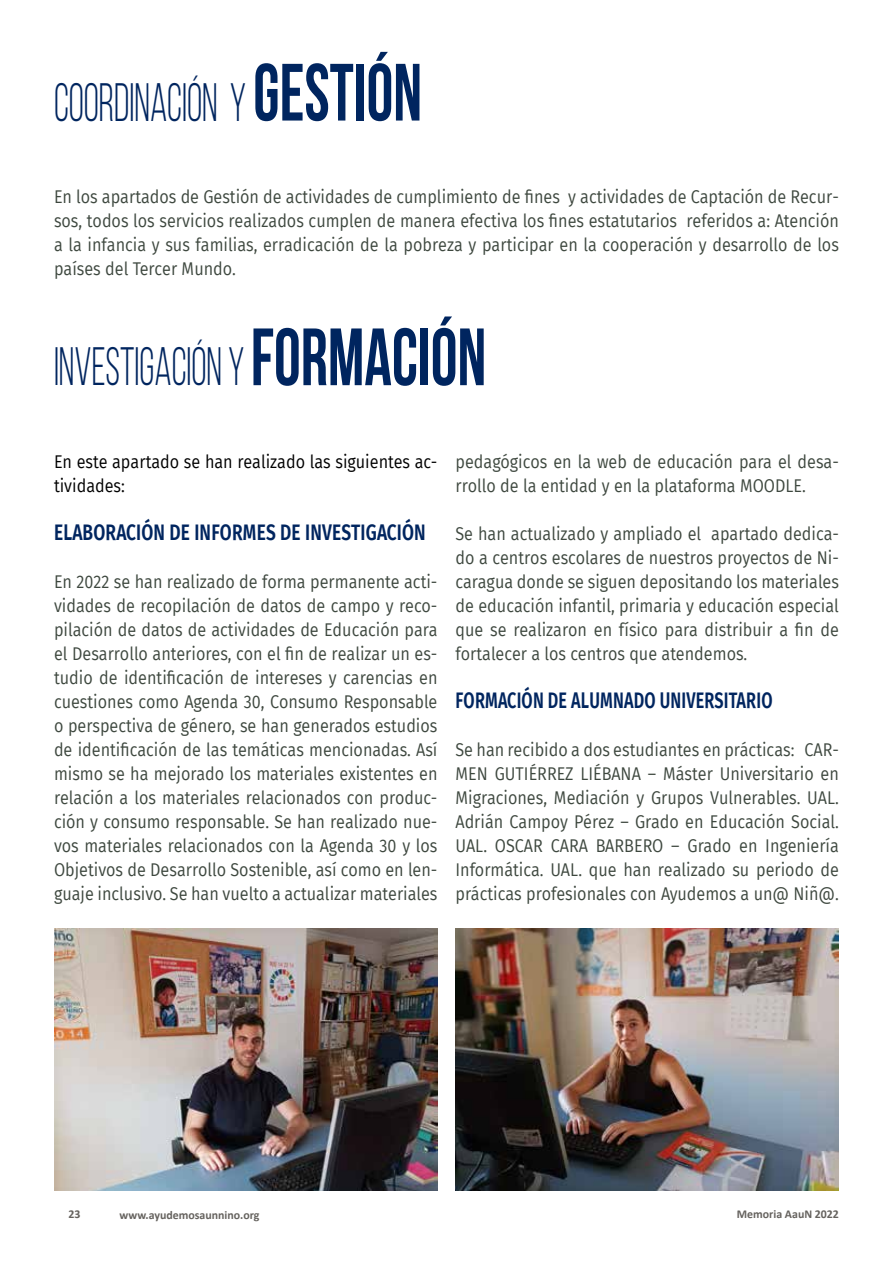
<style>
.page{position:relative;width:893px;height:1263px;background:#fff}
.page>*{position:absolute;margin:0;border:0;box-sizing:border-box;transform-origin:0 0}
.t1{font:54px "Bebas Neue";color:#00255f;scale:.73 1}
.t2{font:600 22.5px "Fira Sans";letter-spacing:.01em;color:#00255f;scale:.77 1}
.t3{font:600 22.5px "Fira Sans";letter-spacing:.01em;color:#00255f;scale:.72 1}
.t4{font:18px/24px "Fira Sans";color:#3e483f;text-align:justify;scale:.9 1}
.t5{font:18px/24px "Fira Sans";color:#000;scale:.9 1}
.t6{font:700 12px "Calibri";color:#65625e}
.s1{font-weight:700;font-size:81px}
</style>
<div class="page">
<img style="left:54px;top:929px;width:383px;height:262px">
<img style="left:455px;top:929px;width:384px;height:262px">
<h1 class="t1" style="left:54px;top:73px;width:506px">COORDINACIÓN Y <span class="s1">GESTIÓN</span></h1>
<p class="t4" style="left:54px;top:185px;width:874px">En los apartados de Gestión de actividades de cumplimiento de fines y actividades de Captación de Recur&shy;sos, todos los servicios realizados cumplen de manera efectiva los fines estatutarios referidos a: Atención a la infancia y sus familias, erradicación de la pobreza y participar en la cooperación y desarrollo de los países del Tercer Mundo.</p>
<h1 class="t1" style="left:54px;top:338px;width:594px">INVESTIGACIÓN Y <span class="s1">FORMACIÓN</span></h1>
<p class="t5" style="left:54px;top:449px;width:428px">En este apartado se han realizado las siguientes ac&shy;tividades:</p>
<p class="t2" style="left:54px;top:514px;width:484px">ELABORACIÓN DE INFORMES DE INVESTIGACIÓN</p>
<p class="t4" style="left:54px;top:569px;width:428px">En 2022 se han realizado de forma permanente acti&shy;vidades de recopilación de datos de campo y reco&shy;pilación de datos de actividades de Educación para el Desarrollo anteriores, con el fin de realizar un es&shy;tudio de identificación de intereses y carencias en cuestiones como Agenda 30, Consumo Responsable o perspectiva de género, se han generados estudios de identificación de las temáticas mencionadas. Así mismo se ha mejorado los materiales existentes en relación a los materiales relacionados con produc&shy;ción y consumo responsable. Se han realizado nue&shy;vos materiales relacionados con la Agenda 30 y los Objetivos de Desarrollo Sostenible, así como en len&shy;guaje inclusivo. Se han vuelto a actualizar materiales</p>
<p class="t4" style="left:455px;top:449px;width:428px">pedagógicos en la web de educación para el desa&shy;rrollo de la entidad y en la plataforma MOODLE.</p>
<p class="t4" style="left:455px;top:521px;width:428px">Se han actualizado y ampliado el apartado dedica&shy;do a centros escolares de nuestros proyectos de Ni&shy;caragua donde se siguen depositando los materiales de educación infantil, primaria y educación especial que se realizaron en físico para distribuir a fin de fortalecer a los centros que atendemos.</p>
<p class="t3" style="left:456px;top:682px;width:442px">FORMACIÓN DE ALUMNADO UNIVERSITARIO</p>
<p class="t4" style="left:455px;top:737px;width:428px">Se han recibido a dos estudiantes en prácticas: CAR-MEN GUTIÉRREZ LIÉBANA – Máster Universitario en Migraciones, Mediación y Grupos Vulnerables. UAL.<br>Adrián Campoy Pérez – Grado en Educación Social.<br>UAL. OSCAR CARA BARBERO – Grado en Ingeniería Informática. UAL. que han realizado su periodo de prácticas profesionales con Ayudemos a un@ Niñ@.</p>
<p class="t6" style="left:69px;top:1205px;width:14px">23</p>
<p class="t6" style="left:120px;top:1206px;width:141px">www.ayudemosaunnino.org</p>
<p class="t6" style="left:737px;top:1205px;width:104px">Memoria AauN 2022</p>
</div>
